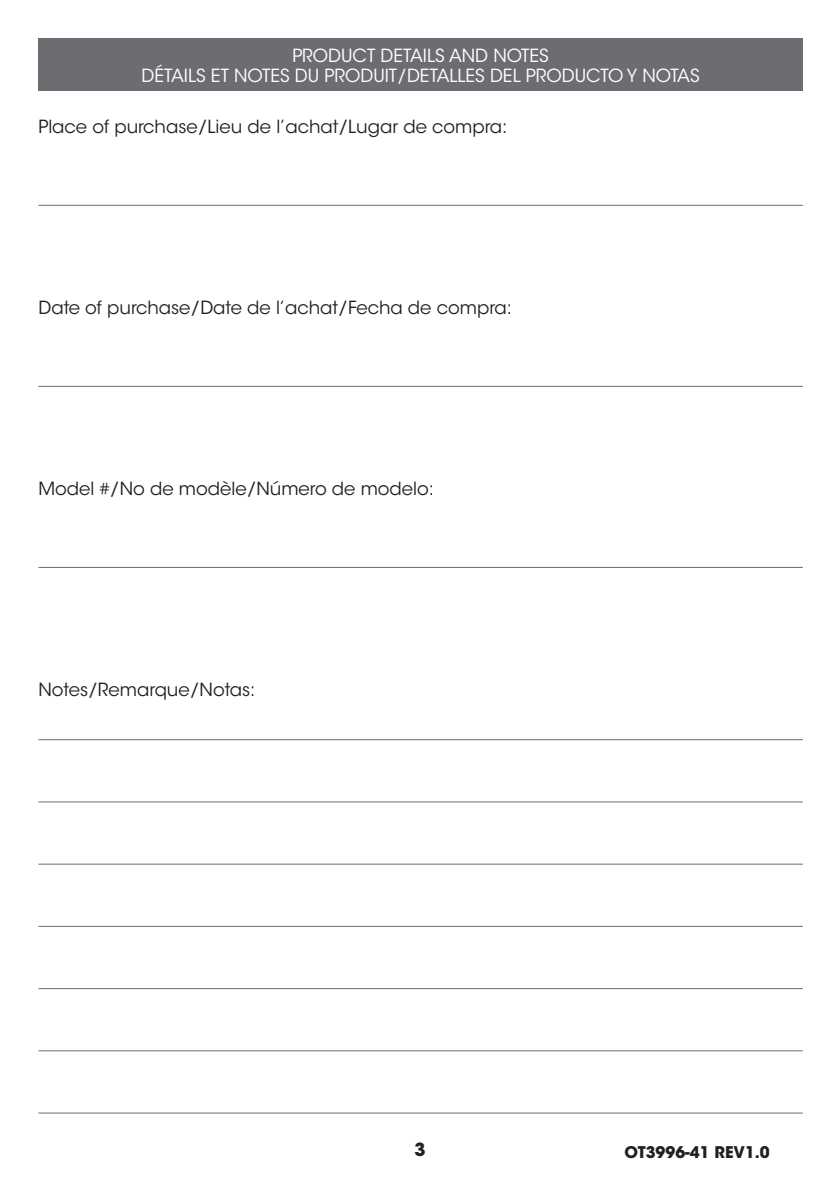
<style>
.page{position:relative;width:840px;height:1191px;background:#fff}
.page>*{position:absolute;margin:0;border:0;box-sizing:border-box;transform-origin:0 0}
.t1{font:18px "ITC Avant Garde Std";color:#231f20}
.t2{font:18px/20px "ITC Avant Garde Std";color:#fff;text-align:center}
.t3{font:700 18px "ITC Avant Garde Std";color:#231f20}
.t4{font:700 16px "ITC Avant Garde Std";color:#231f20}
</style>
<div class="page">
<div style="left:38px;top:38px;width:764px;height:53px;background:#6c6d70"></div>
<hr style="left:38px;top:205px;width:764px;height:1px;background:#6c6d70">
<hr style="left:38px;top:386px;width:764px;height:1px;background:#6c6d70">
<hr style="left:38px;top:567px;width:764px;height:1px;background:#6c6d70">
<hr style="left:38px;top:739px;width:764px;height:1px;background:#6c6d70">
<hr style="left:38px;top:801px;width:764px;height:1px;background:#6c6d70">
<hr style="left:38px;top:863px;width:764px;height:1px;background:#6c6d70">
<hr style="left:38px;top:926px;width:764px;height:1px;background:#6c6d70">
<hr style="left:38px;top:988px;width:764px;height:1px;background:#6c6d70">
<hr style="left:38px;top:1050px;width:764px;height:1px;background:#6c6d70">
<hr style="left:38px;top:1112px;width:764px;height:1px;background:#6c6d70">
<p class="t2" style="left:141px;top:46px;width:559px">PRODUCT DETAILS AND NOTES<br>DÉTAILS ET NOTES DU PRODUIT/DETALLES DEL PRODUCTO Y NOTAS</p>
<p class="t1" style="left:38px;top:116px;width:470px">Place of purchase/Lieu de l’achat/Lugar de compra:</p>
<p class="t1" style="left:38px;top:297px;width:475px">Date of purchase/Date de l’achat/Fecha de compra:</p>
<p class="t1" style="left:38px;top:478px;width:397px">Model #/No de modèle/Número de modelo:</p>
<p class="t1" style="left:38px;top:679px;width:218px">Notes/Remarque/Notas:</p>
<p class="t3" style="left:414px;top:1137px;width:13px">3</p>
<p class="t4" style="left:624px;top:1141px;width:147px">OT3996-41 REV1.0</p>
</div>
